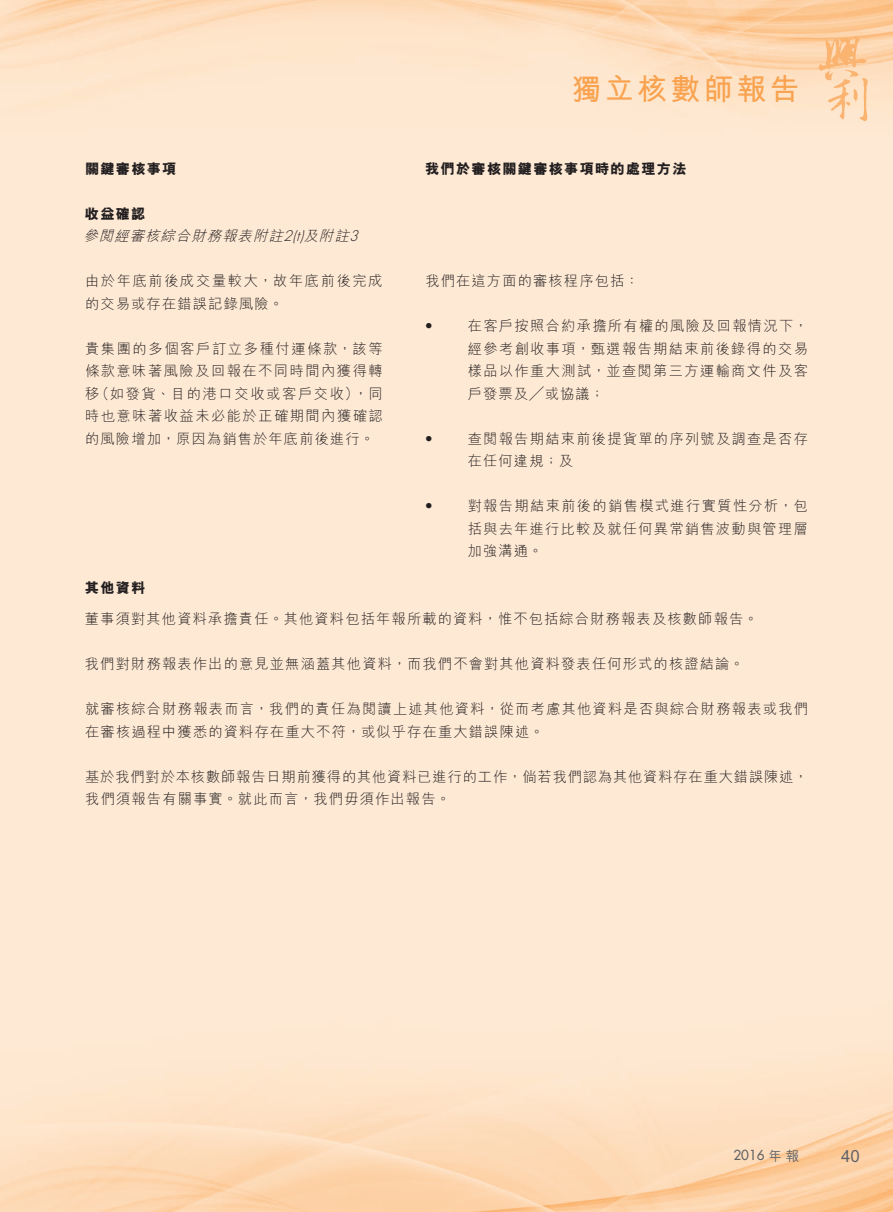
<style>
.page{position:relative;width:893px;height:1212px;background:#fff}
.page>*{position:absolute;margin:0;border:0;box-sizing:border-box;transform-origin:0 0}
.t1{font:700 30px "M Hei HK";letter-spacing:.1em;color:#f9a350}
.t2{font:700 16.8px "M Hei HK";color:#636366}
.t3{font:300 14.25px/22.5px "M Hei HK";letter-spacing:.085em;color:#231f20}
.t4{font:300 14.25px/22.5px "M Hei HK";letter-spacing:.105em;color:#231f20;text-align:right}
.t5{font:300 14.25px/22.5px "M Hei HK";letter-spacing:.06em;color:#231f20}
.t6{font:300 14.25px/22.5px "M Hei HK";letter-spacing:.115em;color:#231f20}
.t7{font:800 14.25px "M Hei HK";letter-spacing:.085em;color:#231f20}
.t8{font:italic 300 14.25px "M Hei HK";color:#231f20}
.t9{font:300 14.25px "Futura Std";color:#231f20}
.t10{font:italic 300 14.25px "Futura Std";color:#231f20}
.t11{font:500 13.5px "Futura Std";color:#636366}
.s1{font-family:"Futura Std"}
.s2{font-family:"M Hei HK"}
</style>
<div class="page">
<svg style="left:818px;top:36px;width:50px;height:85px;background:#fcd1a7"></svg>
<p class="t7" style="left:85px;top:159px;width:93px">關鍵審核事項</p>
<p class="t7" style="left:85px;top:204px;width:62px">收益確認</p>
<p class="t8" style="left:84px;top:226px;width:226px">參閱經審核綜合財務報表附註 <span class="s1">)t(</span></p>
<p class="t8" style="left:304px;top:226px;width:52px">及附註</p>
<p class="t10" style="left:283px;top:227px;width:15px">2</p>
<p class="t6" style="left:85px;top:269px;width:299px">由於年底前後成交量較大，故年底前後完成的交易或存在錯誤記錄風險。</p>
<p class="t4" style="left:85px;top:337px;width:299px">貴集團的多個客戶訂立多種付運條款，該等條款意味著風險及回報在不同時間內獲得轉，同</p>
<p class="t10" style="left:349px;top:227px;width:15px">3</p>
<p class="t6" style="left:95px;top:382px;width:265px">（如發貨、目的港口交收或客戶交收）</p>
<p class="t4" style="left:85px;top:382px;width:299px;text-align:left">移<br>時也意味著收益未必能於正確期間內獲確認的風險增加，原因為銷售於年底前後進行。</p>
<h1 class="t1" style="left:571px;top:67px;width:229px">獨立核數師報告</h1>
<p class="t7" style="left:425px;top:159px;width:263px">我們於審核關鍵審核事項時的處理方法</p>
<p class="t3" style="left:425px;top:269px;width:215px">我們在這方面的審核程序包括：</p>
<p class="t3" style="left:468px;top:314px;width:342px">在客戶按照合約承擔所有權的風險及回報情況下，</p>
<p class="t9" style="left:424px;top:317px;width:10px">•</p>
<p class="t9" style="left:424px;top:430px;width:10px">•</p>
<p class="t9" style="left:424px;top:497px;width:10px">•</p>
<p class="t3" style="left:468px;top:337px;width:342px;text-align:justify">經參考創收事項，甄選報告期結束前後錄得的交易樣品以作重大測試，並查閱第三方運輸商文件及客戶發票及╱或協議;</p>
<p class="t3" style="left:468px;top:427px;width:342px">查閱報告期結束前後提貨單的序列號及調查是否存</p>
<p class="t3" style="left:468px;top:449px;width:107px">在任何違規；及</p>
<p class="t3" style="left:468px;top:494px;width:342px">對報告期結束前後的銷售模式進行實質性分析，包</p>
<p class="t3" style="left:468px;top:517px;width:342px">括與去年進行比較及就任何異常銷售波動與管理層加強溝通。</p>
<p class="t7" style="left:85px;top:579px;width:62px">其他資料</p>
<p class="t3" style="left:85px;top:607px;width:675px">董事須對其他資料承擔責任。其他資料包括年報所載的資料，惟不包括綜合財務報表及核數師報告。</p>
<p class="t3" style="left:85px;top:652px;width:661px">我們對財務報表作出的意見並無涵蓋其他資料，而我們不會對其他資料發表任何形式的核證結論。</p>
<p class="t3" style="left:85px;top:697px;width:724px">就審核綜合財務報表而言，我們的責任為閱讀上述其他資料，從而考慮其他資料是否與綜合財務報表或我們在審核過程中獲悉的資料存在重大不符，或似乎存在重大錯誤陳述。</p>
<p class="t5" style="left:85px;top:765px;width:724px">基於我們對於本核數師報告日期前獲得的其他資料已進行的工作，倘若我們認為其他資料存在重大錯誤陳述，我們須報告有關事實。就此而言，我們毋須作出報告。</p>
<p class="t11" style="left:733px;top:1147px;width:68px">2016 <span class="s2">年報</span></p>
<p class="t2" style="left:841px;top:1144px;width:20px">40</p>
</div>
